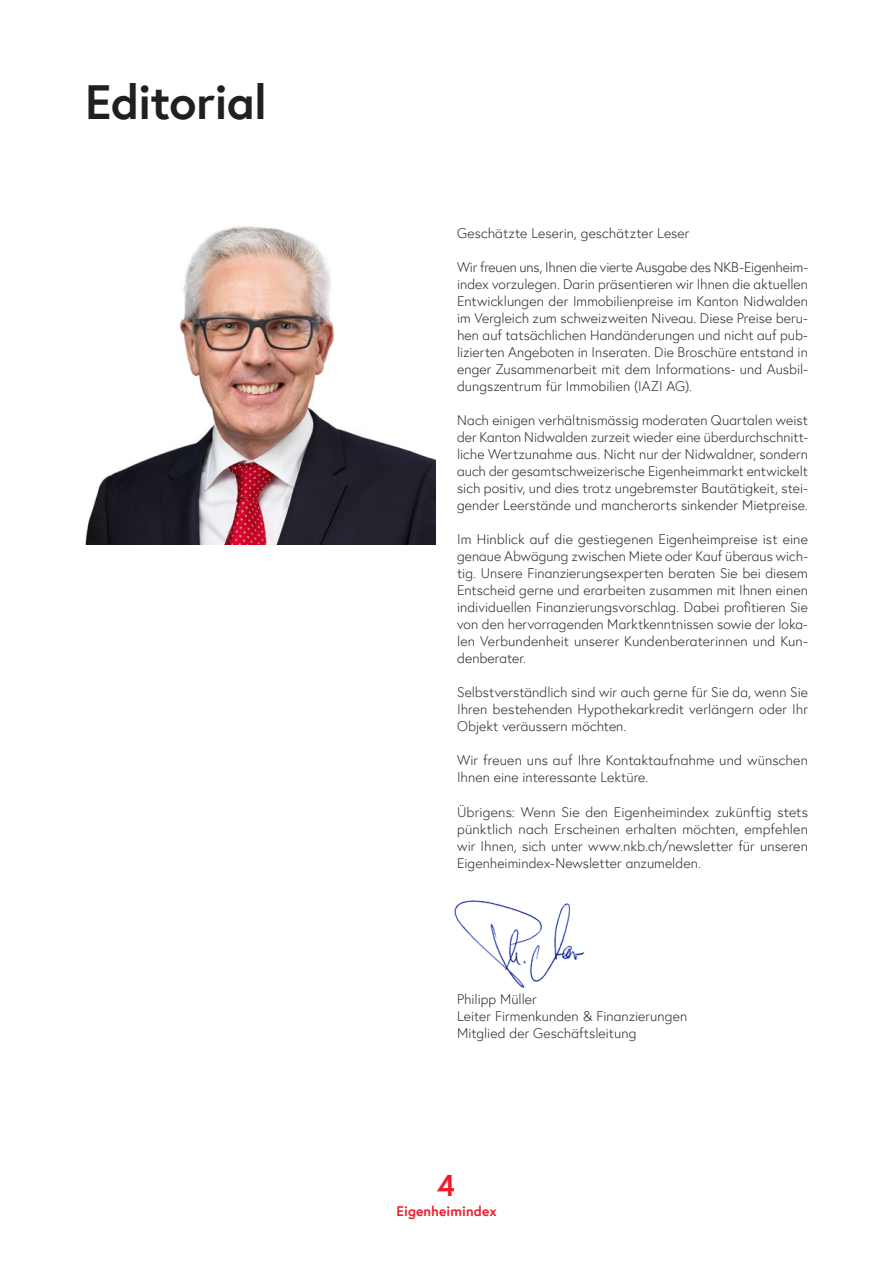
<style>
.page{position:relative;width:893px;height:1263px;background:#fff}
.page>*{position:absolute;margin:0;border:0;box-sizing:border-box;transform-origin:0 0}
.t1{font:48px "Europa Bold Alt";letter-spacing:-.015em;color:#231f20}
.t2{font:30px "Europa Bold Alt";color:#ee1b2d}
.t3{font:13.8px/17px "Europa Light Alt";letter-spacing:.005em;color:#231f20;text-align:justify}
.t4{font:13.8px "Europa Bold Alt";letter-spacing:.005em;color:#ee1b2d}
</style>
<div class="page">
<img style="left:454px;top:900px;width:131px;height:88px">
<img style="left:85px;top:226px;width:351px;height:318px">
<h1 class="t1" style="left:85px;top:69px;width:183px">Editorial</h1>
<p class="t3" style="left:457px;top:225px;width:234px">Geschätzte Leserin, geschätzter Leser</p>
<p class="t3" style="left:457px;top:259px;width:352px">Wir freuen uns, Ihnen die vierte Ausgabe des NKB-Eigenheim&shy;index vorzulegen. Darin präsentieren wir Ihnen die aktuellen Entwicklungen der Immobilienpreise im Kanton Nidwalden im Vergleich zum schweizweiten Niveau. Diese Preise beru&shy;hen auf tatsächlichen Handänderungen und nicht auf pub&shy;lizierten Angeboten in Inseraten. Die Broschüre entstand in enger Zusammenarbeit mit dem Informations- und Ausbil&shy;dungszentrum für Immobilien (IAZI AG).</p>
<p class="t3" style="left:457px;top:412px;width:352px">Nach einigen verhältnismässig moderaten Quartalen weist der Kanton Nidwalden zurzeit wieder eine überdurchschnitt&shy;liche Wertzunahme aus. Nicht nur der Nidwaldner, sondern auch der gesamtschweizerische Eigenheimmarkt entwickelt sich positiv, und dies trotz ungebremster Bautätigkeit, stei&shy;gender Leerstände und mancherorts sinkender Mietpreise.</p>
<p class="t3" style="left:457px;top:531px;width:352px">Im Hinblick auf die gestiegenen Eigenheimpreise ist eine genaue Abwägung zwischen Miete oder Kauf überaus wich&shy;tig. Unsere Finanzierungsexperten beraten Sie bei diesem Entscheid gerne und erarbeiten zusammen mit Ihnen einen individuellen Finanzierungsvorschlag. Dabei profitieren Sie von den hervorragenden Marktkenntnissen sowie der loka&shy;len Verbundenheit unserer Kundenberaterinnen und Kun&shy;denberater.</p>
<p class="t3" style="left:457px;top:684px;width:352px">Selbstverständlich sind wir auch gerne für Sie da, wenn Sie Ihren bestehenden Hypothekarkredit verlängern oder Ihr Objekt veräussern möchten.</p>
<p class="t3" style="left:457px;top:752px;width:352px">Wir freuen uns auf Ihre Kontaktaufnahme und wünschen<br>Ihnen eine interessante Lektüre.</p>
<p class="t3" style="left:457px;top:803px;width:352px">Übrigens: Wenn Sie den Eigenheimindex zukünftig stets pünktlich nach Erscheinen erhalten möchten, empfehlen wir Ihnen, sich unter www.nkb.ch/newsletter für unseren Eigenheimindex-Newsletter anzumelden.</p>
<p class="t3" style="left:457px;top:990px;width:232px;text-align:left">Philipp Müller<br>Leiter Firmenkunden &amp; Finanzierungen<br>Mitglied der Geschäftsleitung</p>
<h2 class="t2" style="left:437px;top:1165px;width:19px">4</h2>
<p class="t4" style="left:397px;top:1202px;width:102px">Eigenheimindex</p>
</div>
